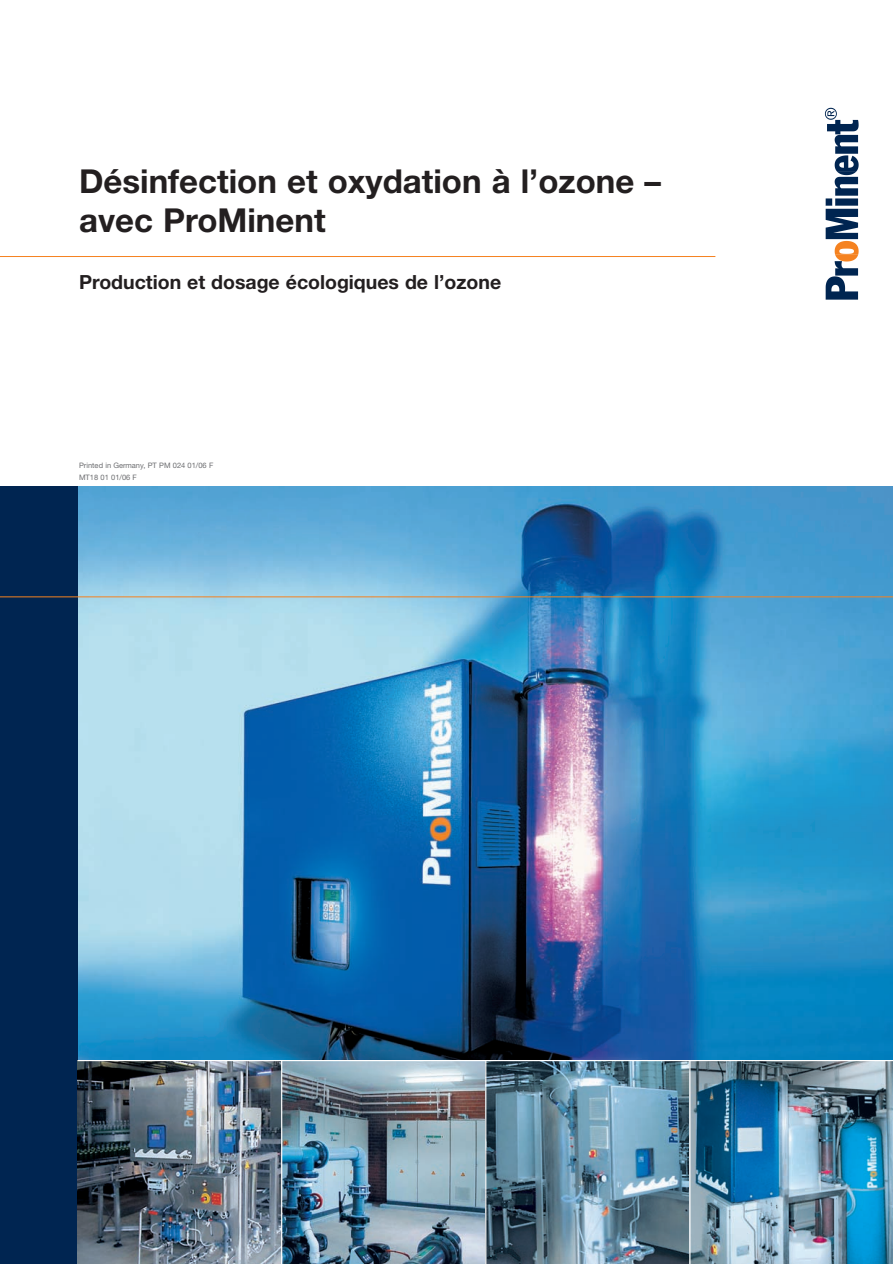
<style>
.page{position:relative;width:893px;height:1264px;background:#fff}
.page>*{position:absolute;margin:0;border:0;box-sizing:border-box;transform-origin:0 0}
.t1{font:700 33px/39px "Helvetica Neue";color:#231f20}
.t2{font:700 19.5px "Helvetica Neue";color:#231f20}
.t3{font:7.5px/12px "Helvetica Neue";color:#6c6d70}
</style>
<div class="page">
<img style="left:0;top:107px;width:893px;height:1156px">
<p class="t1" style="left:79px;top:165px;width:583px">Désinfection et oxydation à l’ozone – avec ProMinent</p>
<p class="t2" style="left:79px;top:275px;width:424px">Production et dosage écologiques de l’ozone</p>
<p class="t3" style="left:79px;top:459px;width:136px">Printed in Germany, PT PM 024 01/06 F<br>MT18 01 01/06 F</p>
</div>
